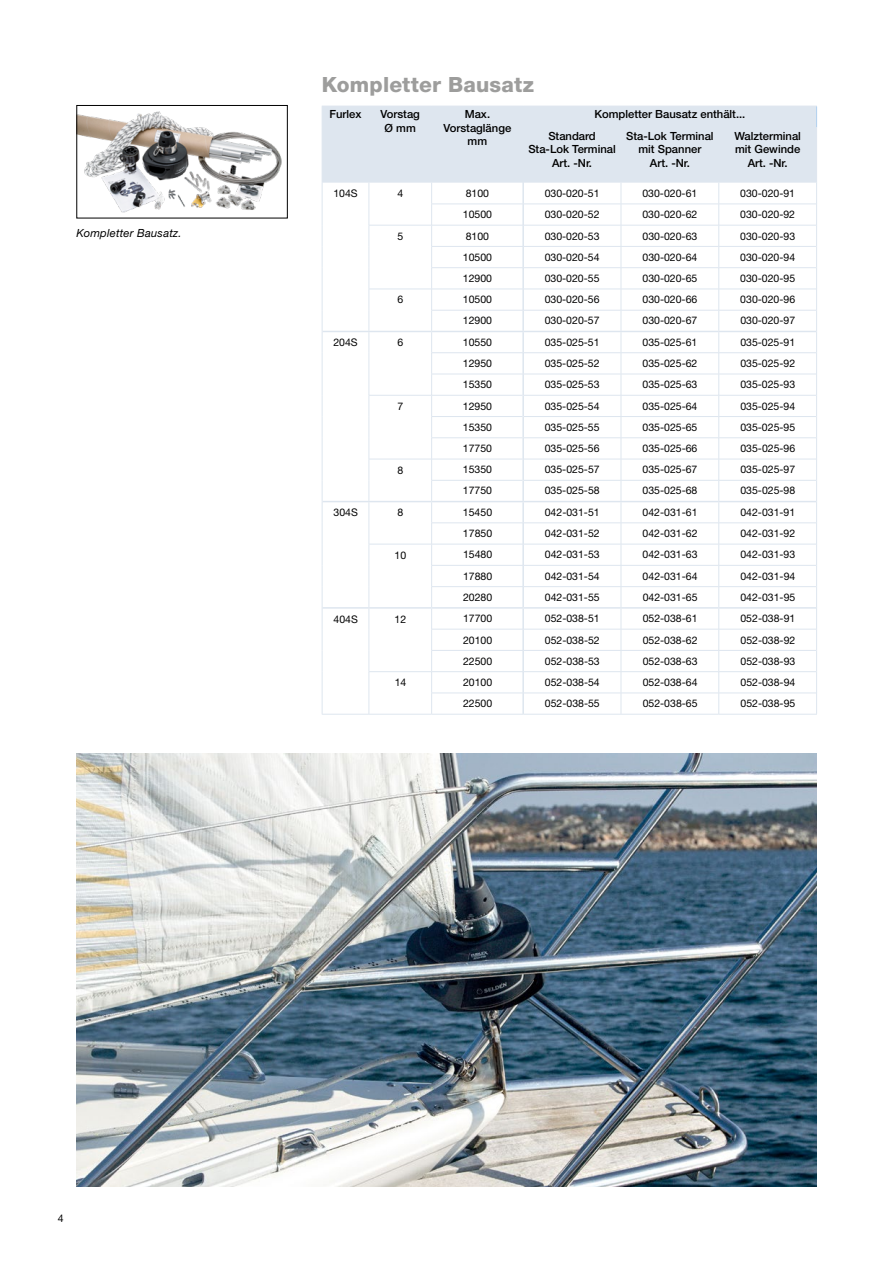
<style>
.page{position:relative;width:893px;height:1263px;background:#fff}
.page>*{position:absolute;margin:0;border:0;box-sizing:border-box;transform-origin:0 0}
.t1{font:800 21px "Helvetica Neue LT Pro";letter-spacing:.01em;color:#9d9d9c}
.t2{font:500 11.25px/13.5px "Helvetica Neue LT Pro";color:#000;text-align:center}
.t3{font:italic 11.25px "Helvetica Neue LT Pro";letter-spacing:.02em;color:#000}
.t4{font:10.5px "Helvetica Neue LT Pro";color:#000}
</style>
<div class="page">
<img style="left:79px;top:111px;width:203px;height:102px">
<div style="left:77px;top:105px;width:211px;height:113px;border:1px solid #000"></div>
<img style="left:77px;top:754px;width:739px;height:432px">
<svg style="left:322px;top:106px;width:495px;height:608px"></svg>
<hr style="left:322px;top:714px;width:47px;height:1px;background:#dee6ef">
<hr style="left:369px;top:714px;width:63px;height:1px;background:#dee6ef">
<hr style="left:432px;top:714px;width:91px;height:1px;background:#dee6ef">
<hr style="left:523px;top:714px;width:98px;height:1px;background:#dee6ef">
<hr style="left:621px;top:714px;width:98px;height:1px;background:#dee6ef">
<hr style="left:719px;top:714px;width:98px;height:1px;background:#dee6ef">
<p class="t3" style="left:77px;top:226px;width:106px">Kompletter Bausatz.</p>
<h1 class="t1" style="left:322px;top:72px;width:214px">Kompletter Bausatz</h1>
<p class="t2" style="left:329px;top:108px;width:34px">Furlex</p>
<p class="t2" style="left:381px;top:108px;width:41px">Vorstag<br>Ø mm</p>
<p class="t2" style="left:443px;top:108px;width:69px">Max.<br>Vorstaglänge mm</p>
<p class="t2" style="left:548px;top:104px;width:199px;line-height:21.3px;text-align:left;text-indent:46px">Kompletter Bausatz enthält...<br>Standard</p>
<p class="t2" style="left:528px;top:142px;width:89px">Sta-Lok Terminal<br>Art. -Nr.</p>
<p class="t2" style="left:626px;top:129px;width:89px">Sta-Lok Terminal mit Spanner<br>Art. -Nr.</p>
<p class="t2" style="left:734px;top:129px;width:68px">Walzterminal mit Gewinde<br>Art. -Nr.</p>
<p class="t4" style="left:333px;top:187px;width:26px">104S</p>
<p class="t4" style="left:397px;top:187px;width:7px">4</p>
<p class="t4" style="left:466px;top:187px;width:25px">8100</p>
<p class="t4" style="left:545px;top:187px;width:56px">030-020-51</p>
<p class="t4" style="left:642px;top:187px;width:56px">030-020-61</p>
<p class="t4" style="left:740px;top:187px;width:56px">030-020-91</p>
<p class="t4" style="left:463px;top:208px;width:31px">10500</p>
<p class="t4" style="left:545px;top:208px;width:56px">030-020-52</p>
<p class="t4" style="left:642px;top:208px;width:56px">030-020-62</p>
<p class="t4" style="left:740px;top:208px;width:56px">030-020-92</p>
<p class="t4" style="left:397px;top:230px;width:7px">5</p>
<p class="t4" style="left:466px;top:230px;width:25px">8100</p>
<p class="t4" style="left:545px;top:230px;width:56px">030-020-53</p>
<p class="t4" style="left:642px;top:230px;width:56px">030-020-63</p>
<p class="t4" style="left:740px;top:230px;width:56px">030-020-93</p>
<p class="t4" style="left:463px;top:251px;width:31px">10500</p>
<p class="t4" style="left:545px;top:251px;width:56px">030-020-54</p>
<p class="t4" style="left:642px;top:251px;width:56px">030-020-64</p>
<p class="t4" style="left:740px;top:251px;width:56px">030-020-94</p>
<p class="t4" style="left:463px;top:272px;width:31px">12900</p>
<p class="t4" style="left:545px;top:272px;width:56px">030-020-55</p>
<p class="t4" style="left:642px;top:272px;width:56px">030-020-65</p>
<p class="t4" style="left:740px;top:272px;width:56px">030-020-95</p>
<p class="t4" style="left:397px;top:293px;width:7px">6</p>
<p class="t4" style="left:463px;top:293px;width:31px">10500</p>
<p class="t4" style="left:545px;top:293px;width:56px">030-020-56</p>
<p class="t4" style="left:642px;top:293px;width:56px">030-020-66</p>
<p class="t4" style="left:740px;top:293px;width:56px">030-020-96</p>
<p class="t4" style="left:463px;top:314px;width:31px">12900</p>
<p class="t4" style="left:545px;top:314px;width:56px">030-020-57</p>
<p class="t4" style="left:642px;top:314px;width:56px">030-020-67</p>
<p class="t4" style="left:740px;top:314px;width:56px">030-020-97</p>
<p class="t4" style="left:333px;top:336px;width:26px">204S</p>
<p class="t4" style="left:397px;top:336px;width:7px">6</p>
<p class="t4" style="left:463px;top:336px;width:31px">10550</p>
<p class="t4" style="left:545px;top:336px;width:56px">035-025-51</p>
<p class="t4" style="left:642px;top:336px;width:56px">035-025-61</p>
<p class="t4" style="left:740px;top:336px;width:56px">035-025-91</p>
<p class="t4" style="left:463px;top:357px;width:31px">12950</p>
<p class="t4" style="left:545px;top:357px;width:56px">035-025-52</p>
<p class="t4" style="left:642px;top:357px;width:56px">035-025-62</p>
<p class="t4" style="left:740px;top:357px;width:56px">035-025-92</p>
<p class="t4" style="left:463px;top:378px;width:31px">15350</p>
<p class="t4" style="left:545px;top:378px;width:56px">035-025-53</p>
<p class="t4" style="left:643px;top:378px;width:56px">035-025-63</p>
<p class="t4" style="left:740px;top:378px;width:56px">035-025-93</p>
<p class="t4" style="left:397px;top:400px;width:7px">7</p>
<p class="t4" style="left:463px;top:400px;width:31px">12950</p>
<p class="t4" style="left:545px;top:400px;width:56px">035-025-54</p>
<p class="t4" style="left:643px;top:400px;width:56px">035-025-64</p>
<p class="t4" style="left:740px;top:400px;width:56px">035-025-94</p>
<p class="t4" style="left:463px;top:421px;width:31px">15350</p>
<p class="t4" style="left:545px;top:421px;width:56px">035-025-55</p>
<p class="t4" style="left:643px;top:421px;width:56px">035-025-65</p>
<p class="t4" style="left:740px;top:421px;width:56px">035-025-95</p>
<p class="t4" style="left:463px;top:442px;width:31px">17750</p>
<p class="t4" style="left:545px;top:442px;width:56px">035-025-56</p>
<p class="t4" style="left:643px;top:442px;width:56px">035-025-66</p>
<p class="t4" style="left:740px;top:442px;width:56px">035-025-96</p>
<p class="t4" style="left:397px;top:463px;width:7px">8</p>
<p class="t4" style="left:463px;top:463px;width:31px">15350</p>
<p class="t4" style="left:545px;top:463px;width:56px">035-025-57</p>
<p class="t4" style="left:643px;top:463px;width:56px">035-025-67</p>
<p class="t4" style="left:740px;top:463px;width:56px">035-025-97</p>
<p class="t4" style="left:463px;top:484px;width:31px">17750</p>
<p class="t4" style="left:545px;top:484px;width:56px">035-025-58</p>
<p class="t4" style="left:643px;top:484px;width:56px">035-025-68</p>
<p class="t4" style="left:740px;top:484px;width:56px">035-025-98</p>
<p class="t4" style="left:333px;top:506px;width:26px">304S</p>
<p class="t4" style="left:397px;top:506px;width:7px">8</p>
<p class="t4" style="left:463px;top:506px;width:31px">15450</p>
<p class="t4" style="left:545px;top:506px;width:56px">042-031-51</p>
<p class="t4" style="left:643px;top:506px;width:56px">042-031-61</p>
<p class="t4" style="left:740px;top:506px;width:56px">042-031-91</p>
<p class="t4" style="left:463px;top:527px;width:31px">17850</p>
<p class="t4" style="left:545px;top:527px;width:56px">042-031-52</p>
<p class="t4" style="left:643px;top:527px;width:56px">042-031-62</p>
<p class="t4" style="left:740px;top:527px;width:56px">042-031-92</p>
<p class="t4" style="left:395px;top:548px;width:13px">10</p>
<p class="t4" style="left:463px;top:548px;width:31px">15480</p>
<p class="t4" style="left:545px;top:548px;width:56px">042-031-53</p>
<p class="t4" style="left:643px;top:548px;width:56px">042-031-63</p>
<p class="t4" style="left:740px;top:548px;width:56px">042-031-93</p>
<p class="t4" style="left:463px;top:570px;width:31px">17880</p>
<p class="t4" style="left:545px;top:570px;width:56px">042-031-54</p>
<p class="t4" style="left:643px;top:570px;width:56px">042-031-64</p>
<p class="t4" style="left:740px;top:570px;width:56px">042-031-94</p>
<p class="t4" style="left:463px;top:591px;width:31px">20280</p>
<p class="t4" style="left:545px;top:591px;width:56px">042-031-55</p>
<p class="t4" style="left:643px;top:591px;width:56px">042-031-65</p>
<p class="t4" style="left:740px;top:591px;width:56px">042-031-95</p>
<p class="t4" style="left:334px;top:613px;width:26px">404S</p>
<p class="t4" style="left:395px;top:613px;width:13px">12</p>
<p class="t4" style="left:463px;top:612px;width:31px">17700</p>
<p class="t4" style="left:545px;top:612px;width:56px">052-038-51</p>
<p class="t4" style="left:643px;top:612px;width:56px">052-038-61</p>
<p class="t4" style="left:740px;top:612px;width:56px">052-038-91</p>
<p class="t4" style="left:463px;top:633px;width:31px">20100</p>
<p class="t4" style="left:545px;top:633px;width:56px">052-038-52</p>
<p class="t4" style="left:643px;top:633px;width:56px">052-038-62</p>
<p class="t4" style="left:740px;top:633px;width:56px">052-038-92</p>
<p class="t4" style="left:463px;top:655px;width:31px">22500</p>
<p class="t4" style="left:545px;top:655px;width:56px">052-038-53</p>
<p class="t4" style="left:643px;top:655px;width:56px">052-038-63</p>
<p class="t4" style="left:740px;top:655px;width:56px">052-038-93</p>
<p class="t4" style="left:395px;top:676px;width:13px">14</p>
<p class="t4" style="left:463px;top:676px;width:31px">20100</p>
<p class="t4" style="left:545px;top:676px;width:56px">052-038-54</p>
<p class="t4" style="left:643px;top:676px;width:56px">052-038-64</p>
<p class="t4" style="left:740px;top:676px;width:56px">052-038-94</p>
<p class="t4" style="left:463px;top:697px;width:31px">22500</p>
<p class="t4" style="left:545px;top:697px;width:56px">052-038-55</p>
<p class="t4" style="left:643px;top:697px;width:56px">052-038-65</p>
<p class="t4" style="left:740px;top:697px;width:56px">052-038-95</p>
<p class="t4" style="left:58px;top:1211px;width:7px">4</p>
</div>
